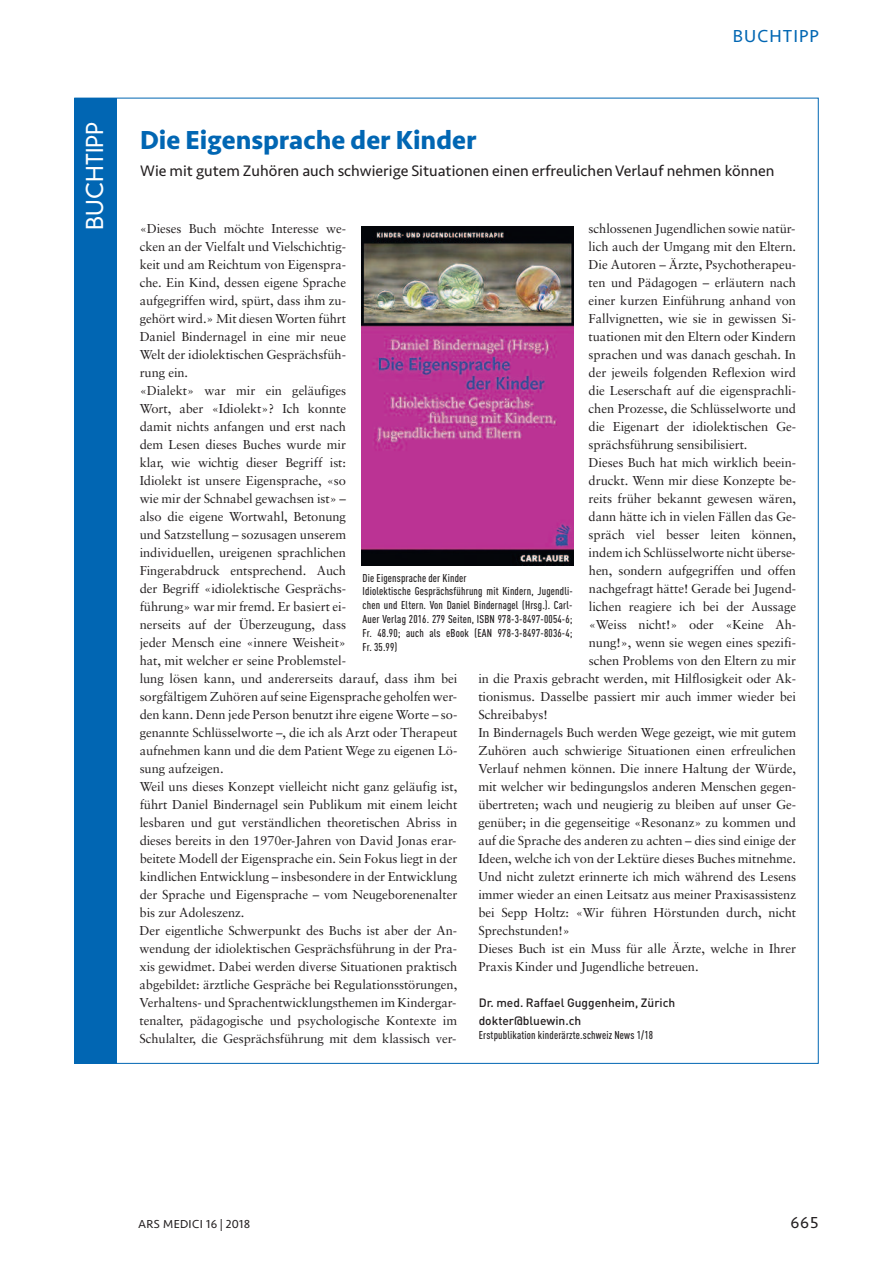
<style>
.page{position:relative;width:893px;height:1263px;background:#fff}
.page>*{position:absolute;margin:0;border:0;box-sizing:border-box;transform-origin:0 0}
.t1{font:700 27px "Seravek";color:#0166b3}
.t2{font:300 22.5px "DIN Neuzeit Grotesk";letter-spacing:.01em;color:#fff}
.t3{font:18px "Seravek";letter-spacing:.06em;color:#0166b3}
.t4{font:16.5px "Seravek";color:#231f20}
.t5{font:15.75px "Seravek";color:#231f20}
.t6{font:12.9px/18px "Sabon";letter-spacing:-.005em;color:#231f20}
.t7{font:500 12px/18px "DIN";color:#231f20}
.t8{font:12px "Seravek";letter-spacing:.025em;color:#231f20}
.t9{font:500 11.25px/13.8px "DIN Cond";letter-spacing:.015em;color:#231f20}
</style>
<div class="page">
<div style="left:74px;top:98px;width:43px;height:966px;background:#0166b3"></div>
<img style="left:361px;top:226px;width:213px;height:340px">
<h2 class="t2" style="left:86px;top:230px;width:110px;rotate:-90deg">BUCHTIPP</h2>
<h3 class="t3" style="left:733px;top:22px;width:87px">BUCHTIPP</h3>
<h1 class="t1" style="left:140px;top:118px;width:338px">Die Eigensprache der Kinder</h1>
<p class="t5" style="left:140px;top:158px;width:636px">Wie mit gutem Zuhören auch schwierige Situationen einen erfreulichen Verlauf nehmen können</p>
<p class="t6" style="left:139px;top:221px;width:319px">«Dieses Buch möchte Interesse we-<br>cken an der Vielfalt und Vielschichtig-<br>keit und am Reichtum von Eigenspra-<br>che. Ein Kind, dessen eigene Sprache<br>aufgegriffen wird, spürt, dass ihm zu-<br>gehört wird.» Mit diesen Worten führt<br>Daniel Bindernagel in eine mir neue<br>Welt der idiolektischen Gesprächsfüh-<br>rung ein.<br>«Dialekt» war mir ein geläufiges<br>Wort, aber «Idiolekt»? Ich konnte<br>damit nichts anfangen und erst nach<br>dem Lesen dieses Buches wurde mir<br>klar, wie wichtig dieser Begriff ist:<br>Idiolekt ist unsere Eigensprache, «so<br>wie mir der Schnabel gewachsen ist» –<br>also die eigene Wortwahl, Betonung<br>und Satzstellung – sozusagen unserem<br>individuellen, ureigenen sprachlichen<br>Fingerabdruck entsprechend. Auch<br>der Begriff «idiolektische Gesprächs-<br>führung» war mir fremd. Er basiert ei-<br>nerseits auf der Überzeugung, dass<br>jeder Mensch eine «innere Weisheit»<br>hat, mit welcher er seine Problemstel-<br>lung lösen kann, und andererseits darauf, dass ihm bei sorgfältigem Zuhören auf seine Eigensprache geholfen wer&shy;den kann. Denn jede Person benutzt ihre eigene Worte – so&shy;genannte Schlüsselworte –, die ich als Arzt oder Therapeut aufnehmen kann und die dem Patient Wege zu eigenen Lö&shy;sung aufzeigen.<br>Weil uns dieses Konzept vielleicht nicht ganz geläufig ist, führt Daniel Bindernagel sein Publikum mit einem leicht lesbaren und gut verständlichen theoretischen Abriss in dieses bereits in den 1970er-Jahren von David Jonas erar&shy;beitete Modell der Eigensprache ein. Sein Fokus liegt in der kindlichen Entwicklung – insbesondere in der Entwicklung der Sprache und Eigensprache – vom Neugeborenenalter bis zur Adoleszenz.<br>Der eigentliche Schwerpunkt des Buchs ist aber der An&shy;wendung der idiolektischen Gesprächsführung in der Pra&shy;xis gewidmet. Dabei werden diverse Situationen praktisch abgebildet: ärztliche Gespräche bei Regulationsstörungen, Verhaltens- und Sprachentwicklungsthemen im Kindergar&shy;tenalter, pädagogische und psychologische Kontexte im Schulalter, die Gesprächsführung mit dem klassisch ver-</p>
<p class="t6" style="left:589px;top:221px;width:208px">schlossenen Jugendlichen sowie natür-</p>
<p class="t6" style="left:589px;top:239px;width:209px">lich auch der Umgang mit den Eltern.</p>
<p class="t6" style="left:589px;top:257px;width:209px">Die Autoren – Ärzte, Psychotherapeu-</p>
<p class="t6" style="left:589px;top:275px;width:209px">ten und Pädagogen – erläutern nach</p>
<p class="t6" style="left:589px;top:293px;width:209px">einer kurzen Einführung anhand von</p>
<p class="t6" style="left:589px;top:311px;width:209px">Fallvignetten, wie sie in gewissen Si-</p>
<p class="t6" style="left:589px;top:329px;width:209px">tuationen mit den Eltern oder Kindern</p>
<p class="t6" style="left:589px;top:347px;width:209px">sprachen und was danach geschah. In</p>
<p class="t6" style="left:589px;top:365px;width:209px">der jeweils folgenden Reflexion wird</p>
<p class="t6" style="left:589px;top:383px;width:209px">die Leserschaft auf die eigensprachli-</p>
<p class="t6" style="left:589px;top:401px;width:209px">chen Prozesse, die Schlüsselworte und</p>
<p class="t6" style="left:589px;top:419px;width:209px">die Eigenart der idiolektischen Ge-</p>
<p class="t6" style="left:589px;top:437px;width:160px">sprächsführung sensibilisiert.</p>
<p class="t6" style="left:589px;top:455px;width:209px">Dieses Buch hat mich wirklich beein-</p>
<p class="t6" style="left:589px;top:473px;width:209px">druckt. Wenn mir diese Konzepte be-</p>
<p class="t6" style="left:589px;top:491px;width:209px">reits früher bekannt gewesen wären,</p>
<p class="t6" style="left:589px;top:509px;width:209px">dann hätte ich in vielen Fällen das Ge-</p>
<p class="t6" style="left:589px;top:527px;width:209px">spräch viel besser leiten können,</p>
<p class="t6" style="left:589px;top:545px;width:208px">indem ich Schlüsselworte nicht überse-</p>
<p class="t6" style="left:589px;top:563px;width:209px">hen, sondern aufgegriffen und offen</p>
<p class="t6" style="left:589px;top:581px;width:209px">nachgefragt hätte! Gerade bei Jugend-</p>
<p class="t6" style="left:589px;top:599px;width:209px">lichen reagiere ich bei der Aussage</p>
<p class="t6" style="left:589px;top:617px;width:209px">«Weiss nicht!» oder «Keine Ah-</p>
<p class="t6" style="left:589px;top:635px;width:209px">nung!», wenn sie wegen eines spezifi-</p>
<p class="t6" style="left:589px;top:653px;width:209px">schen Problems von den Eltern zu mir</p>
<p class="t6" style="left:478px;top:671px;width:319px">in die Praxis gebracht werden, mit Hilflosigkeit oder Ak-</p>
<p class="t6" style="left:478px;top:689px;width:319px">tionismus. Dasselbe passiert mir auch immer wieder bei</p>
<p class="t6" style="left:478px;top:707px;width:71px">Schreibabys!</p>
<p class="t6" style="left:478px;top:725px;width:319px">In Bindernagels Buch werden Wege gezeigt, wie mit gutem</p>
<p class="t6" style="left:478px;top:743px;width:319px">Zuhören auch schwierige Situationen einen erfreulichen</p>
<p class="t6" style="left:478px;top:761px;width:319px">Verlauf nehmen können. Die innere Haltung der Würde,</p>
<p class="t6" style="left:478px;top:779px;width:319px">mit welcher wir bedingungslos anderen Menschen gegen-</p>
<p class="t6" style="left:478px;top:797px;width:319px">übertreten; wach und neugierig zu bleiben auf unser Ge-</p>
<p class="t6" style="left:478px;top:815px;width:319px">genüber; in die gegenseitige «Resonanz» zu kommen und</p>
<p class="t6" style="left:478px;top:833px;width:319px">auf die Sprache des anderen zu achten – dies sind einige der</p>
<p class="t6" style="left:478px;top:851px;width:319px">Ideen, welche ich von der Lektüre dieses Buches mitnehme.</p>
<p class="t6" style="left:478px;top:869px;width:319px">Und nicht zuletzt erinnerte ich mich während des Lesens</p>
<p class="t6" style="left:478px;top:887px;width:319px">immer wieder an einen Leitsatz aus meiner Praxisassistenz</p>
<p class="t6" style="left:478px;top:905px;width:319px">bei Sepp Holtz: «Wir führen Hörstunden durch, nicht</p>
<p class="t6" style="left:478px;top:923px;width:93px">Sprechstunden!»</p>
<p class="t6" style="left:478px;top:941px;width:319px">Dieses Buch ist ein Muss für alle Ärzte, welche in Ihrer</p>
<p class="t6" style="left:478px;top:959px;width:222px">Praxis Kinder und Jugendliche betreuen.</p>
<p class="t7" style="left:479px;top:994px;width:198px">Dr. med. Raffael Guggenheim, Zürich dokter@bluewin.ch</p>
<p class="t9" style="left:479px;top:1029px;width:176px">Erstpublikation kinderärzte.schweiz News 1/18</p>
<p class="t9" style="left:363px;top:572px;width:212px">Die Eigensprache der Kinder<br>Idiolektische Gesprächsführung mit Kindern, Jugendli&shy;chen und Eltern. Von Daniel Bindernagel (Hrsg.). Carl-Auer Verlag 2016. 279 Seiten, ISBN 978-3-8497-0054-6; Fr. 48.90; auch als eBook (EAN 978-3-8497-8036-4; Fr. 35.99)</p>
<p class="t8" style="left:138px;top:1214px;width:113px">ARS MEDICI 16 | 2018</p>
<p class="t4" style="left:790px;top:1209px;width:30px">665</p>
</div>
